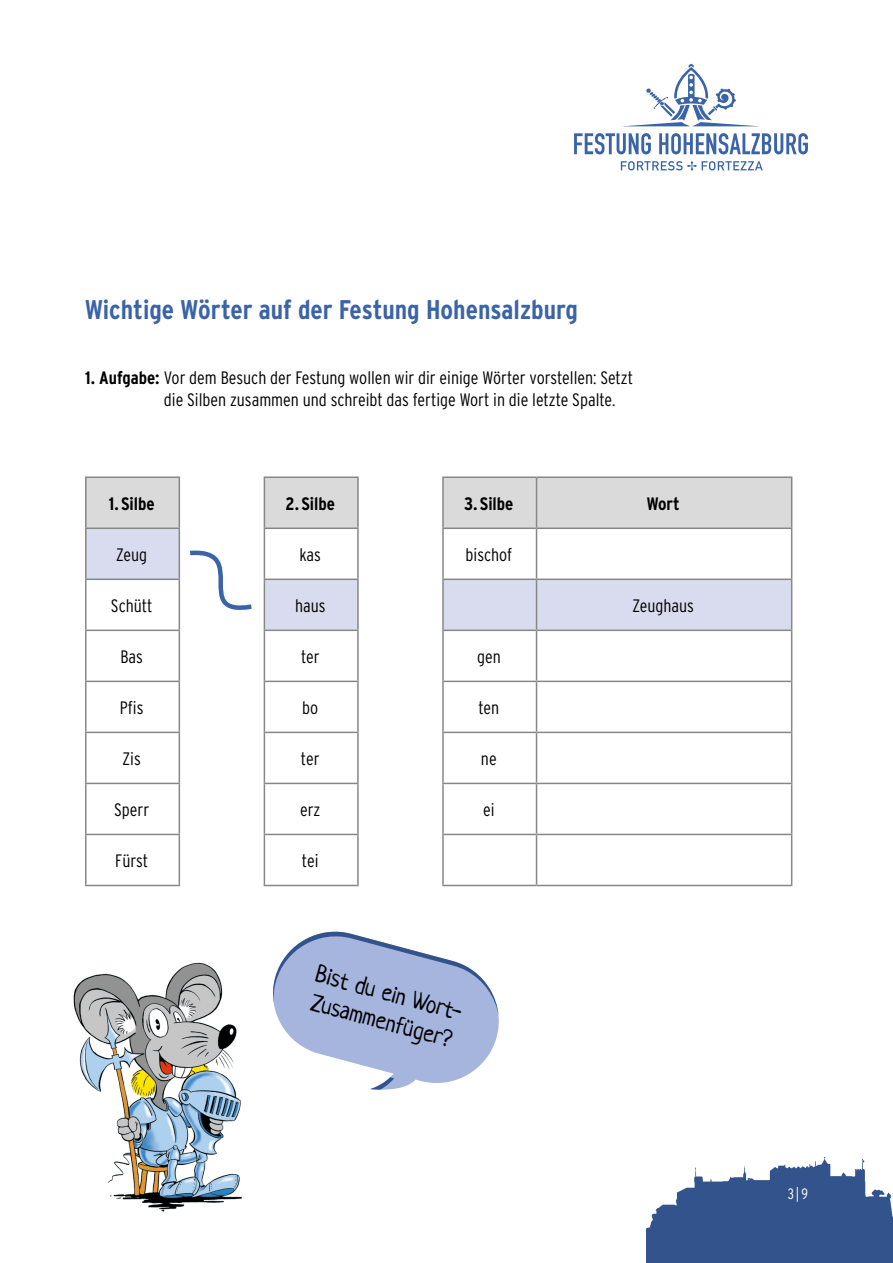
<style>
.page{position:relative;width:893px;height:1263px;background:#fff}
.page>*{position:absolute;margin:0;border:0;box-sizing:border-box;transform-origin:0 0}
.t1{font:700 27px "Interstate Condensed";color:#3a64a7}
.t2{font:24px/28.8px "Neucha";color:#000}
.t3{font:300 18px/21.6px "Interstate Condensed";color:#000}
.t4{font:700 18px "Interstate Condensed";color:#000}
.t5{font:300 15px "Interstate Condensed";color:#fff}
.s1{font-weight:700}
</style>
<div class="page">
<img style="left:646px;top:1157px;width:247px;height:106px">
<svg style="left:574px;top:133px;width:77px;height:21px"></svg>
<svg style="left:659px;top:133px;width:149px;height:21px"></svg>
<svg style="left:621px;top:161px;width:142px;height:10px"></svg>
<svg style="left:627px;top:64px;width:128px;height:62px"></svg>
<svg style="left:87px;top:477px;width:704px;height:51px"></svg>
<svg style="left:87px;top:528px;width:704px;height:102px"></svg>
<hr style="left:85px;top:476px;width:95px;height:2px;background:#878786">
<hr style="left:85px;top:478px;width:2px;height:49px;background:#878786">
<hr style="left:179px;top:478px;width:1px;height:49px;background:#878786">
<hr style="left:264px;top:476px;width:95px;height:2px;background:#878786">
<hr style="left:264px;top:478px;width:1px;height:49px;background:#878786">
<hr style="left:357px;top:478px;width:2px;height:49px;background:#878786">
<hr style="left:442px;top:476px;width:94px;height:2px;background:#878786">
<hr style="left:442px;top:478px;width:2px;height:49px;background:#878786">
<hr style="left:536px;top:476px;width:256px;height:2px;background:#878786">
<hr style="left:536px;top:478px;width:1px;height:49px;background:#878786">
<hr style="left:791px;top:478px;width:1px;height:49px;background:#878786">
<hr style="left:85px;top:527px;width:95px;height:2px;background:#878786">
<hr style="left:85px;top:529px;width:2px;height:49px;background:#878786">
<hr style="left:179px;top:529px;width:1px;height:49px;background:#878786">
<hr style="left:264px;top:527px;width:95px;height:2px;background:#878786">
<hr style="left:264px;top:529px;width:1px;height:49px;background:#878786">
<hr style="left:357px;top:529px;width:2px;height:49px;background:#878786">
<hr style="left:442px;top:527px;width:94px;height:2px;background:#878786">
<hr style="left:442px;top:529px;width:2px;height:49px;background:#878786">
<hr style="left:536px;top:527px;width:256px;height:2px;background:#878786">
<hr style="left:536px;top:529px;width:1px;height:49px;background:#878786">
<hr style="left:791px;top:529px;width:1px;height:49px;background:#878786">
<hr style="left:85px;top:578px;width:95px;height:2px;background:#878786">
<hr style="left:85px;top:580px;width:2px;height:50px;background:#878786">
<hr style="left:179px;top:580px;width:1px;height:50px;background:#878786">
<hr style="left:264px;top:578px;width:95px;height:2px;background:#878786">
<hr style="left:264px;top:580px;width:1px;height:50px;background:#878786">
<hr style="left:357px;top:580px;width:2px;height:50px;background:#878786">
<hr style="left:442px;top:578px;width:94px;height:2px;background:#878786">
<hr style="left:442px;top:580px;width:2px;height:50px;background:#878786">
<hr style="left:536px;top:578px;width:256px;height:2px;background:#878786">
<hr style="left:536px;top:580px;width:1px;height:50px;background:#878786">
<hr style="left:791px;top:580px;width:1px;height:50px;background:#878786">
<hr style="left:85px;top:630px;width:95px;height:1px;background:#878786">
<hr style="left:85px;top:631px;width:2px;height:50px;background:#878786">
<hr style="left:179px;top:631px;width:1px;height:50px;background:#878786">
<hr style="left:264px;top:630px;width:95px;height:1px;background:#878786">
<hr style="left:264px;top:631px;width:1px;height:50px;background:#878786">
<hr style="left:357px;top:631px;width:2px;height:50px;background:#878786">
<hr style="left:442px;top:630px;width:94px;height:1px;background:#878786">
<hr style="left:442px;top:631px;width:2px;height:50px;background:#878786">
<hr style="left:536px;top:630px;width:256px;height:1px;background:#878786">
<hr style="left:536px;top:631px;width:1px;height:50px;background:#878786">
<hr style="left:791px;top:631px;width:1px;height:50px;background:#878786">
<hr style="left:85px;top:681px;width:95px;height:1px;background:#878786">
<hr style="left:85px;top:682px;width:2px;height:50px;background:#878786">
<hr style="left:179px;top:682px;width:1px;height:50px;background:#878786">
<hr style="left:264px;top:681px;width:95px;height:1px;background:#878786">
<hr style="left:264px;top:682px;width:1px;height:50px;background:#878786">
<hr style="left:357px;top:682px;width:2px;height:50px;background:#878786">
<hr style="left:442px;top:681px;width:94px;height:1px;background:#878786">
<hr style="left:442px;top:682px;width:2px;height:50px;background:#878786">
<hr style="left:536px;top:681px;width:256px;height:1px;background:#878786">
<hr style="left:536px;top:682px;width:1px;height:50px;background:#878786">
<hr style="left:791px;top:682px;width:1px;height:50px;background:#878786">
<hr style="left:85px;top:732px;width:95px;height:1px;background:#878786">
<hr style="left:85px;top:733px;width:2px;height:50px;background:#878786">
<hr style="left:179px;top:733px;width:1px;height:50px;background:#878786">
<hr style="left:264px;top:732px;width:95px;height:1px;background:#878786">
<hr style="left:264px;top:733px;width:1px;height:50px;background:#878786">
<hr style="left:357px;top:733px;width:2px;height:50px;background:#878786">
<hr style="left:442px;top:732px;width:94px;height:1px;background:#878786">
<hr style="left:442px;top:733px;width:2px;height:50px;background:#878786">
<hr style="left:536px;top:732px;width:256px;height:1px;background:#878786">
<hr style="left:536px;top:733px;width:1px;height:50px;background:#878786">
<hr style="left:791px;top:733px;width:1px;height:50px;background:#878786">
<hr style="left:85px;top:783px;width:95px;height:1px;background:#878786">
<hr style="left:85px;top:784px;width:2px;height:50px;background:#878786">
<hr style="left:179px;top:784px;width:1px;height:50px;background:#878786">
<hr style="left:264px;top:783px;width:95px;height:1px;background:#878786">
<hr style="left:264px;top:784px;width:1px;height:50px;background:#878786">
<hr style="left:357px;top:784px;width:2px;height:50px;background:#878786">
<hr style="left:442px;top:783px;width:94px;height:1px;background:#878786">
<hr style="left:442px;top:784px;width:2px;height:50px;background:#878786">
<hr style="left:536px;top:783px;width:256px;height:1px;background:#878786">
<hr style="left:536px;top:784px;width:1px;height:50px;background:#878786">
<hr style="left:791px;top:784px;width:1px;height:50px;background:#878786">
<hr style="left:85px;top:834px;width:95px;height:1px;background:#878786">
<hr style="left:85px;top:835px;width:2px;height:50px;background:#878786">
<hr style="left:179px;top:835px;width:1px;height:50px;background:#878786">
<hr style="left:264px;top:834px;width:95px;height:1px;background:#878786">
<hr style="left:264px;top:835px;width:1px;height:50px;background:#878786">
<hr style="left:357px;top:835px;width:2px;height:50px;background:#878786">
<hr style="left:442px;top:834px;width:94px;height:1px;background:#878786">
<hr style="left:442px;top:835px;width:2px;height:50px;background:#878786">
<hr style="left:536px;top:834px;width:256px;height:1px;background:#878786">
<hr style="left:536px;top:835px;width:1px;height:50px;background:#878786">
<hr style="left:791px;top:835px;width:1px;height:50px;background:#878786">
<hr style="left:85px;top:885px;width:95px;height:1px;background:#878786">
<hr style="left:264px;top:885px;width:95px;height:1px;background:#878786">
<hr style="left:442px;top:885px;width:94px;height:1px;background:#878786">
<hr style="left:536px;top:885px;width:256px;height:1px;background:#878786">
<svg style="left:185px;top:549px;width:72px;height:68px"></svg>
<img style="left:73px;top:962px;width:169px;height:250px">
<svg style="left:273px;top:931px;width:226px;height:159px"></svg>
<h1 class="t1" style="left:85px;top:295px;width:494px">Wichtige Wörter auf der Festung Hohensalzburg</h1>
<p class="t3" style="left:164px;top:367px;width:471px;text-indent:-79px"><span class="s1">1. Aufgabe:</span> Vor dem Besuch der Festung wollen wir dir einige Wörter vorstellen: Setzt die Silben zusammen und schreibt das fertige Wort in die letzte Spalte.</p>
<p class="t4" style="left:109px;top:494px;width:47px">1. Silbe</p>
<p class="t4" style="left:285px;top:494px;width:51px">2. Silbe</p>
<p class="t4" style="left:464px;top:494px;width:51px">3. Silbe</p>
<p class="t4" style="left:647px;top:494px;width:35px">Wort</p>
<p class="t3" style="left:116px;top:544px;width:33px">Zeug</p>
<p class="t3" style="left:300px;top:544px;width:23px">kas</p>
<p class="t3" style="left:466px;top:544px;width:48px">bischof</p>
<p class="t3" style="left:111px;top:595px;width:43px">Schütt</p>
<p class="t3" style="left:295px;top:595px;width:32px">haus</p>
<p class="t3" style="left:632px;top:595px;width:63px">Zeughaus</p>
<p class="t3" style="left:120px;top:646px;width:24px">Bas</p>
<p class="t3" style="left:301px;top:646px;width:20px">ter</p>
<p class="t3" style="left:477px;top:646px;width:25px">gen</p>
<p class="t3" style="left:120px;top:697px;width:25px">Pfis</p>
<p class="t3" style="left:302px;top:697px;width:18px">bo</p>
<p class="t3" style="left:478px;top:697px;width:22px">ten</p>
<p class="t3" style="left:123px;top:748px;width:20px">Zis</p>
<p class="t3" style="left:301px;top:748px;width:20px">ter</p>
<p class="t3" style="left:481px;top:748px;width:17px">ne</p>
<p class="t3" style="left:114px;top:799px;width:37px">Sperr</p>
<p class="t3" style="left:300px;top:799px;width:22px">erz</p>
<p class="t3" style="left:483px;top:799px;width:13px">ei</p>
<p class="t3" style="left:115px;top:850px;width:34px">Fürst</p>
<p class="t3" style="left:302px;top:850px;width:18px">tei</p>
<h2 class="t2" style="left:320px;top:959px;width:154px;rotate:15deg">Bist du ein Wort-<br>Zusammenfüger?</h2>
<p class="t5" style="left:788px;top:1185px;width:22px">3|9</p>
</div>
